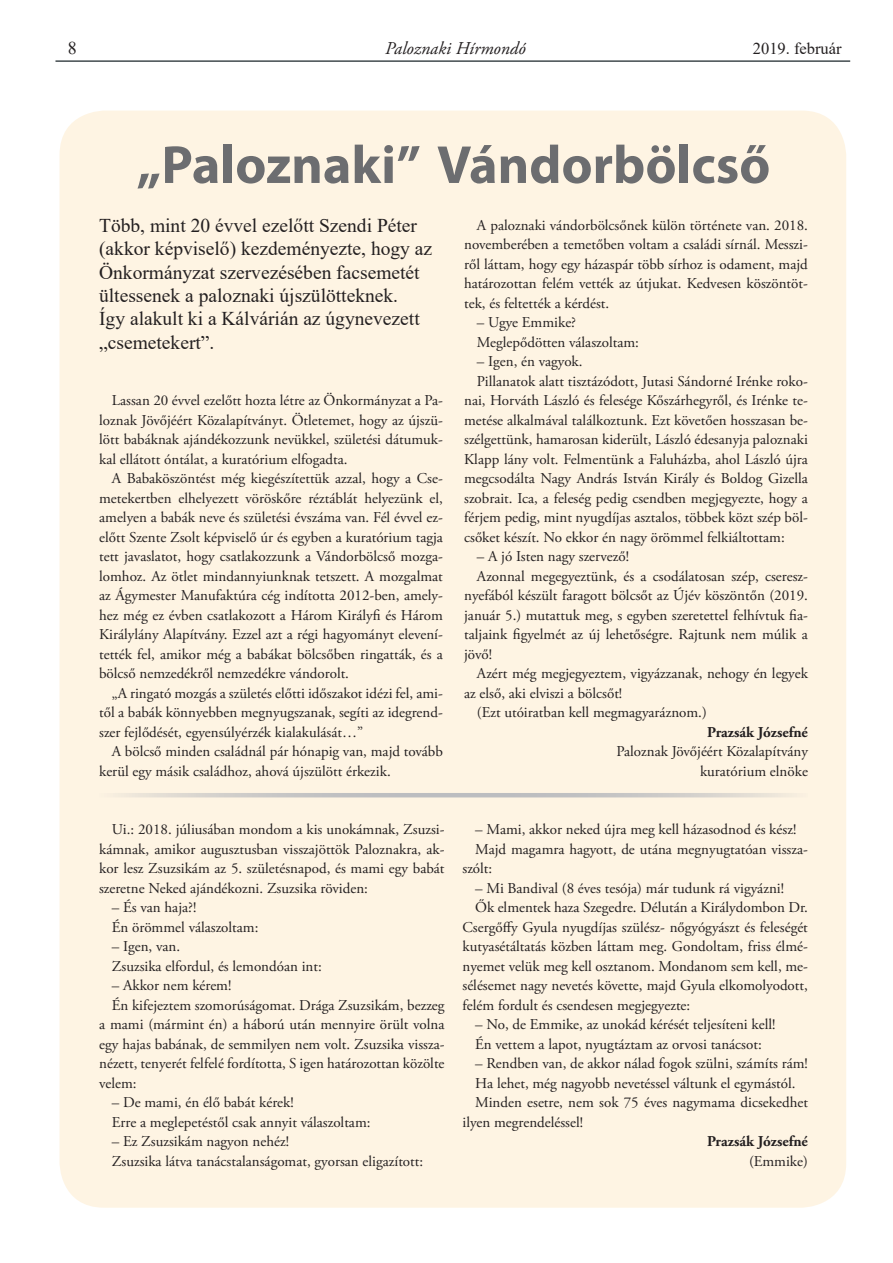
<style>
.page{position:relative;width:893px;height:1263px;background:#fff}
.page>*{position:absolute;margin:0;border:0;box-sizing:border-box;transform-origin:0 0}
.t1{font:700 54px "Myriad Pro";color:#6c6d70}
.t2{font:19.5px/23.4px "Times New Roman";color:#231f20}
.t3{font:italic 18px "Adobe Garamond Pro";color:#231f20}
.t4{font:18px "Times New Roman";color:#231f20}
.t5{font:16.5px "Times New Roman";color:#231f20}
.t6{font:15px/19.5px "Adobe Garamond Pro";color:#231f20}
.t7{font:700 15px "Adobe Garamond Pro";color:#231f20}
</style>
<div class="page">
<hr style="left:55px;top:60px;width:795px;height:2px;background:#424b4e">
<div style="left:60px;top:111px;width:786px;height:1097px;background:#fef4e3;border-radius:45px"></div>
<svg style="left:121px;top:793px;width:668px;height:4px;background:#cbcac8"></svg>
<p class="t4" style="left:68px;top:35px;width:10px">8</p>
<p class="t3" style="left:385px;top:37px;width:142px">Paloznaki Hírmondó</p>
<p class="t5" style="left:753px;top:37px;width:90px">2019. február</p>
<h1 class="t1" style="left:137px;top:130px;width:635px">„Paloznaki” Vándorbölcső</h1>
<h2 class="t2" style="left:99px;top:213px;width:335px">Több, mint 20 évvel ezelőtt Szendi Péter (akkor képviselő) kezdeményezte, hogy az Önkormányzat szervezésében facsemetét ültessenek a paloznaki újszülötteknek.<br>Így alakult ki a Kálvárián az úgynevezett „csemetekert”.</h2>
<p class="t6" style="left:464px;top:216px;width:345px;text-align:justify;text-indent:13px">A paloznaki vándorbölcsőnek külön története van. 2018. novemberében a temetőben voltam a családi sírnál. Messzi&shy;ről láttam, hogy egy házaspár több sírhoz is odament, majd határozottan felém vették az útjukat. Kedvesen köszöntöt&shy;tek, és feltették a kérdést.</p>
<p class="t6" style="left:477px;top:313px;width:164px">– Ugye Emmike?<br>Meglepődötten válaszoltam:</p>
<p class="t6" style="left:477px;top:352px;width:107px">– Igen, én vagyok.</p>
<p class="t6" style="left:477px;top:372px;width:332px">Pillanatok alatt tisztázódott, Jutasi Sándorné Irénke roko-</p>
<p class="t6" style="left:464px;top:391px;width:345px">nai, Horváth László és felesége Kőszárhegyről, és Irénke te-</p>
<p class="t6" style="left:464px;top:411px;width:345px">metése alkalmával találkoztunk. Ezt követően hosszasan be-</p>
<p class="t6" style="left:464px;top:430px;width:345px">szélgettünk, hamarosan kiderült, László édesanyja paloznaki</p>
<p class="t6" style="left:464px;top:450px;width:345px">Klapp lány volt. Felmentünk a Faluházba, ahol László újra</p>
<p class="t6" style="left:464px;top:469px;width:345px">megcsodálta Nagy András István Király és Boldog Gizella</p>
<p class="t6" style="left:464px;top:489px;width:345px">szobrait. Ica, a feleség pedig csendben megjegyezte, hogy a</p>
<p class="t6" style="left:464px;top:508px;width:345px">férjem pedig, mint nyugdíjas asztalos, többek közt szép böl-</p>
<p class="t6" style="left:464px;top:528px;width:322px">csőket készít. No ekkor én nagy örömmel felkiáltottam:</p>
<p class="t6" style="left:477px;top:547px;width:154px">– A jó Isten nagy szervező!</p>
<p class="t6" style="left:477px;top:567px;width:333px">Azonnal megegyeztünk, és a csodálatosan szép, cseresz-</p>
<p class="t6" style="left:464px;top:586px;width:345px">nyefából készült faragott bölcsőt az Újév köszöntőn (2019.</p>
<p class="t6" style="left:464px;top:606px;width:345px">január 5.) mutattuk meg, s egyben szeretettel felhívtuk fia-</p>
<p class="t6" style="left:464px;top:625px;width:345px">taljaink figyelmét az új lehetőségre. Rajtunk nem múlik a</p>
<p class="t6" style="left:464px;top:645px;width:29px">jövő!</p>
<p class="t6" style="left:477px;top:664px;width:333px">Azért még megjegyeztem, vigyázzanak, nehogy én legyek</p>
<p class="t6" style="left:464px;top:684px;width:160px">az első, aki elviszi a bölcsőt!</p>
<p class="t6" style="left:477px;top:703px;width:231px">(Ezt utóiratban kell megmagyaráznom.)</p>
<p class="t7" style="left:707px;top:723px;width:102px">Prazsák Józsefné</p>
<p class="t6" style="left:616px;top:742px;width:193px;text-align:right">Paloznak Jövőjéért Közalapítvány kuratórium elnöke</p>
<p class="t6" style="left:99px;top:391px;width:345px;text-align:justify;text-indent:13px">Lassan 20 évvel ezelőtt hozta létre az Önkormányzat a Pa&shy;loznak Jövőjéért Közalapítványt. Ötletemet, hogy az újszü&shy;lött babáknak ajándékozzunk nevükkel, születési dátumuk&shy;kal ellátott óntálat, a kuratórium elfogadta.</p>
<p class="t6" style="left:99px;top:469px;width:345px;text-align:justify;text-indent:13px">A Babaköszöntést még kiegészítettük azzal, hogy a Cse&shy;metekertben elhelyezett vöröskőre réztáblát helyezünk el, amelyen a babák neve és születési évszáma van. Fél évvel ez&shy;előtt Szente Zsolt képviselő úr és egyben a kuratórium tagja tett javaslatot, hogy csatlakozzunk a Vándorbölcső mozga&shy;lomhoz. Az ötlet mindannyiunknak tetszett. A mozgalmat az Ágymester Manufaktúra cég indította 2012-ben, amely&shy;hez még ez évben csatlakozott a Három Királyfi és Három Királylány Alapítvány. Ezzel azt a régi hagyományt elevení&shy;tették fel, amikor még a babákat bölcsőben ringatták, és a bölcső nemzedékről nemzedékre vándorolt.</p>
<p class="t6" style="left:99px;top:684px;width:345px;text-align:justify;text-indent:13px">„A ringató mozgás a születés előtti időszakot idézi fel, ami&shy;től a babák könnyebben megnyugszanak, segíti az idegrend&shy;szer fejlődését, egyensúlyérzék kialakulását…”</p>
<p class="t6" style="left:99px;top:742px;width:345px;text-indent:13px">A bölcső minden családnál pár hónapig van, majd tovább kerül egy másik családhoz, ahová újszülött érkezik.</p>
<p class="t6" style="left:99px;top:820px;width:347px;text-align:justify;text-indent:13px">Ui.: 2018. júliusában mondom a kis unokámnak, Zsuzsi&shy;kámnak, amikor augusztusban visszajöttök Paloznakra, ak&shy;kor lesz Zsuzsikám az 5. születésnapod, és mami egy babát szeretne Neked ajándékozni. Zsuzsika röviden:</p>
<p class="t6" style="left:112px;top:898px;width:148px">– És van haja?!<br>Én örömmel válaszoltam:</p>
<p class="t6" style="left:112px;top:937px;width:211px">– Igen, van.<br>Zsuzsika elfordul, és lemondóan int:</p>
<p class="t6" style="left:112px;top:976px;width:121px">– Akkor nem kérem!</p>
<p class="t6" style="left:112px;top:996px;width:334px">Én kifejeztem szomorúságomat. Drága Zsuzsikám, bezzeg</p>
<p class="t6" style="left:99px;top:1015px;width:347px">a mami (mármint én) a háború után mennyire örült volna</p>
<p class="t6" style="left:99px;top:1035px;width:347px">egy hajas babának, de semmilyen nem volt. Zsuzsika vissza-</p>
<p class="t6" style="left:99px;top:1054px;width:347px">nézett, tenyerét felfelé fordította, S igen határozottan közölte</p>
<p class="t6" style="left:99px;top:1074px;width:39px">velem:</p>
<p class="t6" style="left:112px;top:1093px;width:260px">– De mami, én élő babát kérek!<br>Erre a meglepetéstől csak annyit válaszoltam:</p>
<p class="t6" style="left:112px;top:1132px;width:313px">– Ez Zsuzsikám nagyon nehéz!<br>Zsuzsika látva tanácstalanságomat, gyorsan eligazított:</p>
<p class="t6" style="left:475px;top:820px;width:322px">– Mami, akkor neked újra meg kell házasodnod és kész!</p>
<p class="t6" style="left:475px;top:840px;width:334px">Majd magamra hagyott, de utána megnyugtatóan vissza-</p>
<p class="t6" style="left:462px;top:859px;width:31px">szólt:</p>
<p class="t6" style="left:475px;top:879px;width:310px">– Mi Bandival (8 éves tesója) már tudunk rá vigyázni!</p>
<p class="t6" style="left:475px;top:898px;width:334px">Ők elmentek haza Szegedre. Délután a Királydombon Dr.</p>
<p class="t6" style="left:462px;top:918px;width:347px">Csergőffy Gyula nyugdíjas szülész- nőgyógyászt és feleségét</p>
<p class="t6" style="left:462px;top:937px;width:347px">kutyasétáltatás közben láttam meg. Gondoltam, friss élmé-</p>
<p class="t6" style="left:462px;top:957px;width:347px">nyemet velük meg kell osztanom. Mondanom sem kell, me-</p>
<p class="t6" style="left:462px;top:976px;width:347px">sélésemet nagy nevetés követte, majd Gyula elkomolyodott,</p>
<p class="t6" style="left:462px;top:996px;width:229px">felém fordult és csendesen megjegyezte:</p>
<p class="t6" style="left:475px;top:1015px;width:302px">– No, de Emmike, az unokád kérését teljesíteni kell!<br>Én vettem a lapot, nyugtáztam az orvosi tanácsot:</p>
<p class="t6" style="left:475px;top:1054px;width:334px">– Rendben van, de akkor nálad fogok szülni, számíts rám!</p>
<p class="t6" style="left:475px;top:1074px;width:322px">Ha lehet, még nagyobb nevetéssel váltunk el egymástól.</p>
<p class="t6" style="left:475px;top:1093px;width:334px">Minden esetre, nem sok 75 éves nagymama dicsekedhet</p>
<p class="t6" style="left:462px;top:1113px;width:122px">ilyen megrendeléssel!</p>
<p class="t7" style="left:707px;top:1133px;width:102px">Prazsák Józsefné</p>
<p class="t6" style="left:749px;top:1152px;width:60px">(Emmike)</p>
</div>
